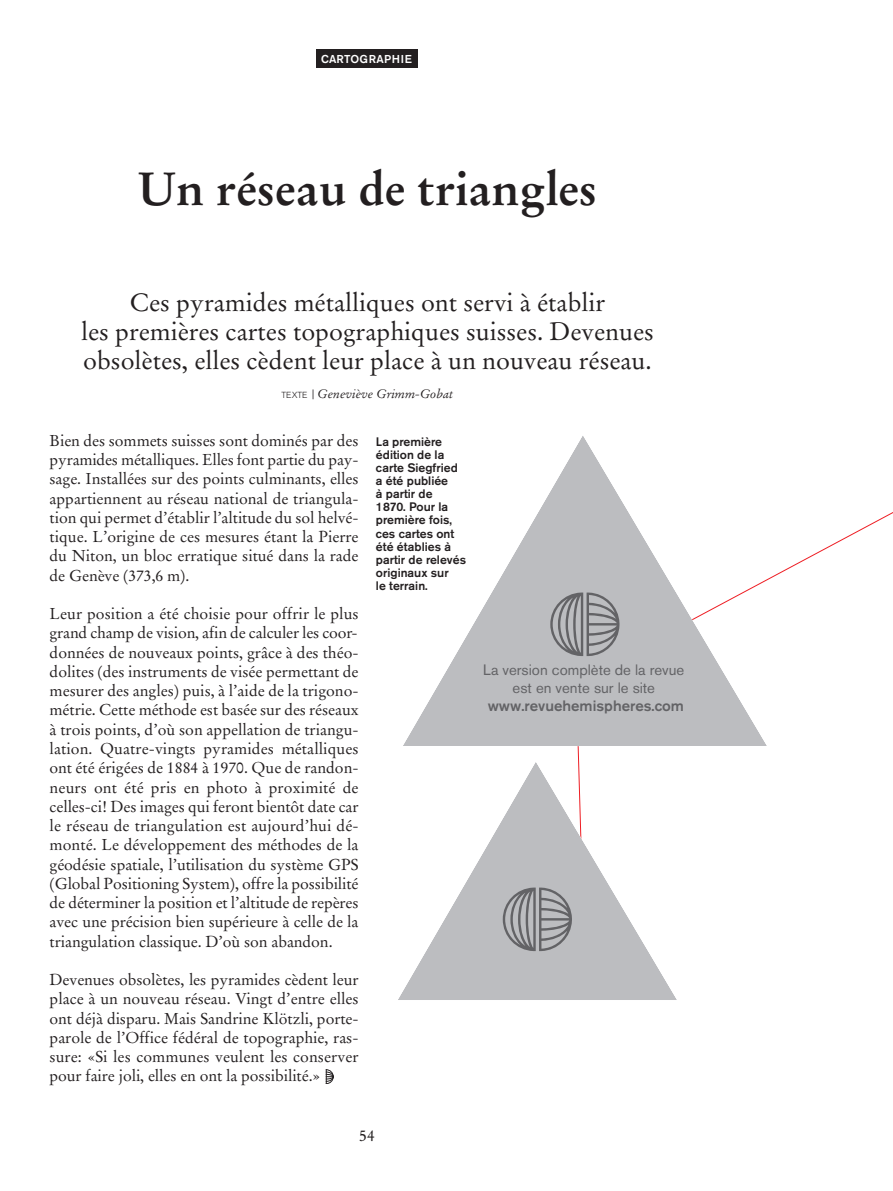
<style>
.page{position:relative;width:893px;height:1191px;background:#fff}
.page>*{position:absolute;margin:0;border:0;box-sizing:border-box;transform-origin:0 0}
.t1{font:700 46.38px "Stempel Garamond";color:#231f20}
.t2{font:25.03px/28.9px "Stempel Garamond";color:#231f20;text-align:center}
.t3{font:15.75px/19.2px "Stempel Garamond";letter-spacing:-.005em;color:#231f20;text-align:justify}
.t4{font:14.88px/18px "Akzidenz Grotesk BE";color:#636366;text-align:center}
.t5{font:500 14.88px "Akzidenz Grotesk BE";color:#636366}
.t6{font:500 12.25px/13.1px "Akzidenz Grotesk BE";color:#231f20}
.t7{font:italic 12.25px "Stempel Garamond";color:#231f20}
.t8{font:500 11.38px "Akzidenz Grotesk BE";letter-spacing:.02em;color:#fff}
.s1{font-family:"Akzidenz Grotesk BE";font-weight:300;font-style:normal;font-size:8.75px}
.s2{font-style:normal}
</style>
<div class="page">
<div style="left:316px;top:50px;width:101px;height:18px;background:#231f20"></div>
<svg style="left:326px;top:1069px;width:7px;height:15px"></svg>
<svg style="left:403px;top:436px;width:364px;height:310px"></svg>
<svg style="left:550px;top:592px;width:69px;height:64px;background:#9c9da0"></svg>
<svg style="left:398px;top:819px;width:279px;height:181px;fill:#bcbdc0"></svg>
<svg style="left:503px;top:681px;width:82px;height:281px"></svg>
<p class="t8" style="left:321px;top:55px;width:92px">CARTOGRAPHIE</p>
<h1 class="t1" style="left:137px;top:160px;width:461px">Un réseau de triangles</h1>
<h2 class="t2" style="left:81px;top:288px;width:574px">Ces pyramides métalliques ont servi à établir<br>les premières cartes topographiques suisses. Devenues obsolètes, elles cèdent leur place à un nouveau réseau.</h2>
<p class="t7" style="left:282px;top:386px;width:173px"><span class="s1">TEXTE</span> <span class="s2">|</span> Geneviève Grimm-Gobat</p>
<p class="t3" style="left:50px;top:431px;width:310px">Bien des sommets suisses sont dominés par des pyramides métalliques. Elles font partie du pay&shy;sage. Installées sur des points culminants, elles appartiennent au réseau national de triangula&shy;tion qui permet d’établir l’altitude du sol helvé&shy;tique. L’origine de ces mesures étant la Pierre du Niton, un bloc erratique situé dans la rade de Genève (373,6 m).</p>
<p class="t3" style="left:50px;top:604px;width:310px">Leur position a été choisie pour offrir le plus grand champ de vision, afin de calculer les coor&shy;données de nouveaux points, grâce à des théo&shy;dolites (des instruments de visée permettant de mesurer des angles) puis, à l’aide de la trigono&shy;métrie. Cette méthode est basée sur des réseaux à trois points, d’où son appellation de triangu&shy;lation. Quatre-vingts pyramides métalliques ont été érigées de 1884 à 1970. Que de randon&shy;neurs ont été pris en photo à proximité de celles-ci! Des images qui feront bientôt date car le réseau de triangulation est aujourd’hui dé&shy;monté. Le développement des méthodes de la géodésie spatiale, l’utilisation du système GPS (Global Positioning System), offre la possibilité de déterminer la position et l’altitude de repères avec une précision bien supérieure à celle de la triangulation classique. D’où son abandon.</p>
<p class="t3" style="left:50px;top:970px;width:310px">Devenues obsolètes, les pyramides cèdent leur place à un nouveau réseau. Vingt d’entre elles ont déjà disparu. Mais Sandrine Klötzli, porte&shy;parole de l’Office fédéral de topographie, ras&shy;sure: «Si les communes veulent les conserver pour faire joli, elles en ont la possibilité.»</p>
<p class="t6" style="left:376px;top:436px;width:92px">La première édition de la carte Siegfried a été publiée<br>à partir de<br>1870. Pour la première fois, ces cartes ont été établies à partir de relevés originaux sur<br>le terrain.</p>
<p class="t4" style="left:483px;top:662px;width:203px">La version complète de la revue est en vente sur le site</p>
<p class="t5" style="left:488px;top:700px;width:198px">www.revuehem spheres com</p>
<p class="t3" style="left:359px;top:1126px;width:17px">54</p>
</div>
